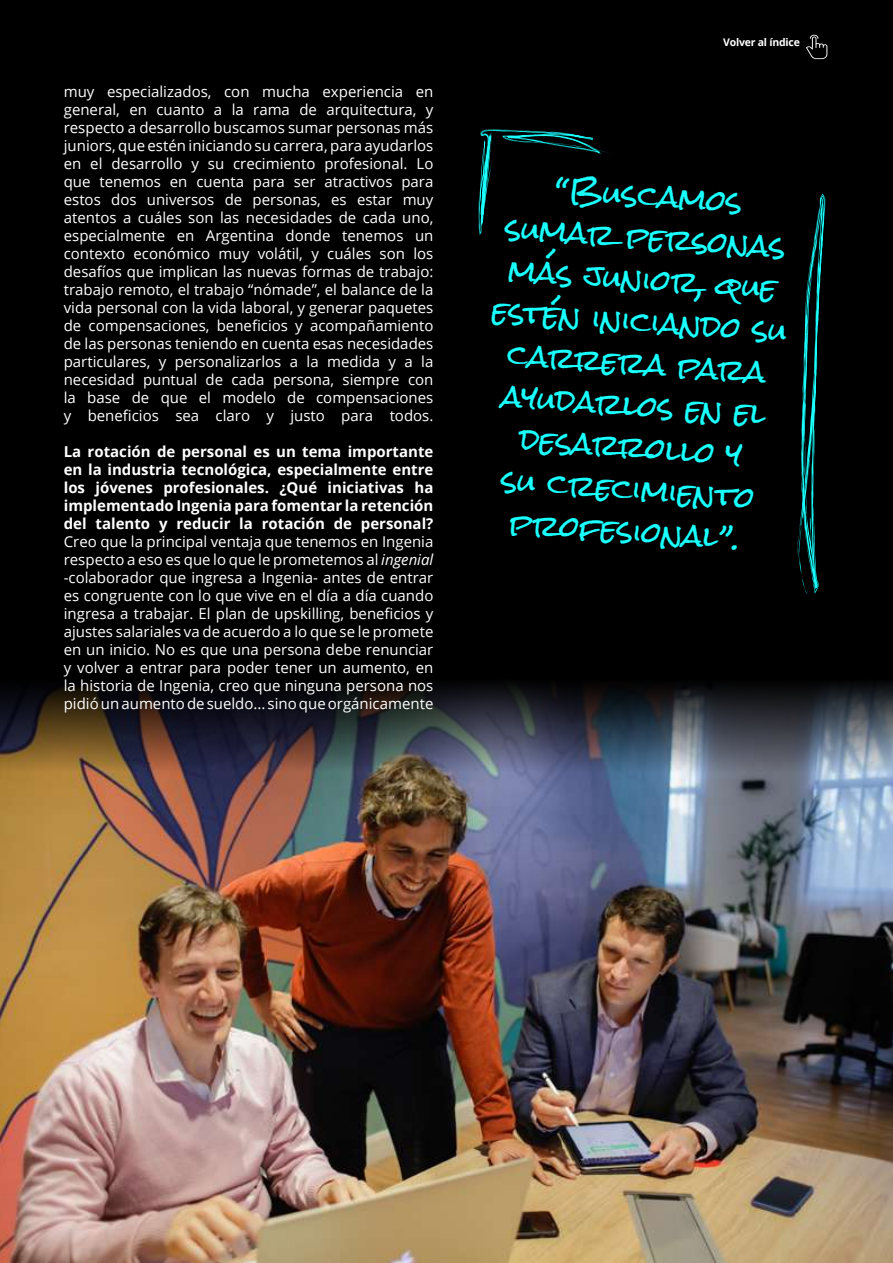
<style>
.page{position:relative;width:893px;height:1263px;background:#000}
.page>*{position:absolute;margin:0;border:0;box-sizing:border-box;transform-origin:0 0}
.t1{font:28.5px/42px "Rock Salt";color:#1affff;text-align:center}
.t2{font:15px/18px "Open Sans";color:#fff;text-align:justify}
.t3{font:700 15px/18px "Open Sans";color:#fff;text-align:justify}
.t4{font:700 10.5px "Open Sans";letter-spacing:-.02em;color:#fff}
.s1{font-style:italic}
</style>
<div class="page">
<img style="left:0;top:683px;width:893px;height:580px">
<svg style="left:478px;top:129px;width:132px;height:106px"></svg>
<svg style="left:797px;top:194px;width:29px;height:400px"></svg>
<svg style="left:806px;top:35px;width:21px;height:24px"></svg>
<p class="t2" style="left:64px;top:82px;width:371px">muy especializados, con mucha experiencia en general, en cuanto a la rama de arquitectura, y respecto a desarrollo buscamos sumar personas más juniors, que estén iniciando su carrera, para ayudarlos en el desarrollo y su crecimiento profesional. Lo que tenemos en cuenta para ser atractivos para estos dos universos de personas, es estar muy atentos a cuáles son las necesidades de cada uno, especialmente en Argentina donde tenemos un contexto económico muy volátil, y cuáles son los desafíos que implican las nuevas formas de trabajo: trabajo remoto, el trabajo “nómade”, el balance de la vida personal con la vida laboral, y generar paquetes de compensaciones, beneficios y acompañamiento de las personas teniendo en cuenta esas necesidades particulares, y personalizarlos a la medida y a la necesidad puntual de cada persona, siempre con la base de que el modelo de compensaciones y beneficios sea claro y justo para todos.</p>
<p class="t3" style="left:64px;top:442px;width:371px">La rotación de personal es un tema importante en la industria tecnológica, especialmente entre los jóvenes profesionales. ¿Qué iniciativas ha implementado Ingenia para fomentar la retención del talento y reducir la rotación de personal?</p>
<p class="t2" style="left:64px;top:532px;width:371px">Creo que la principal ventaja que tenemos en Ingenia respecto a eso es que lo que le prometemos al <span class="s1">ingenial </span>-colaborador que ingresa a Ingenia- antes de entrar es congruente con lo que vive en el día a día cuando ingresa a trabajar. El plan de upskilling, beneficios y ajustes salariales va de acuerdo a lo que se le promete en un inicio. No es que una persona debe renunciar y volver a entrar para poder tener un aumento, en la historia de Ingenia, creo que ninguna persona nos pidió un aumento de sueldo... sino que orgánicamente</p>
<p class="t4" style="left:723px;top:35px;width:78px">Volver al índice</p>
<h1 class="t1" style="left:503px;top:166px;width:297px;rotate:4deg">“Buscamos sumar personas más junior, que estén iniciando su carrera para ayudarlos en el desarrollo y<br>su crecimiento profesional”.</h1>
</div>
